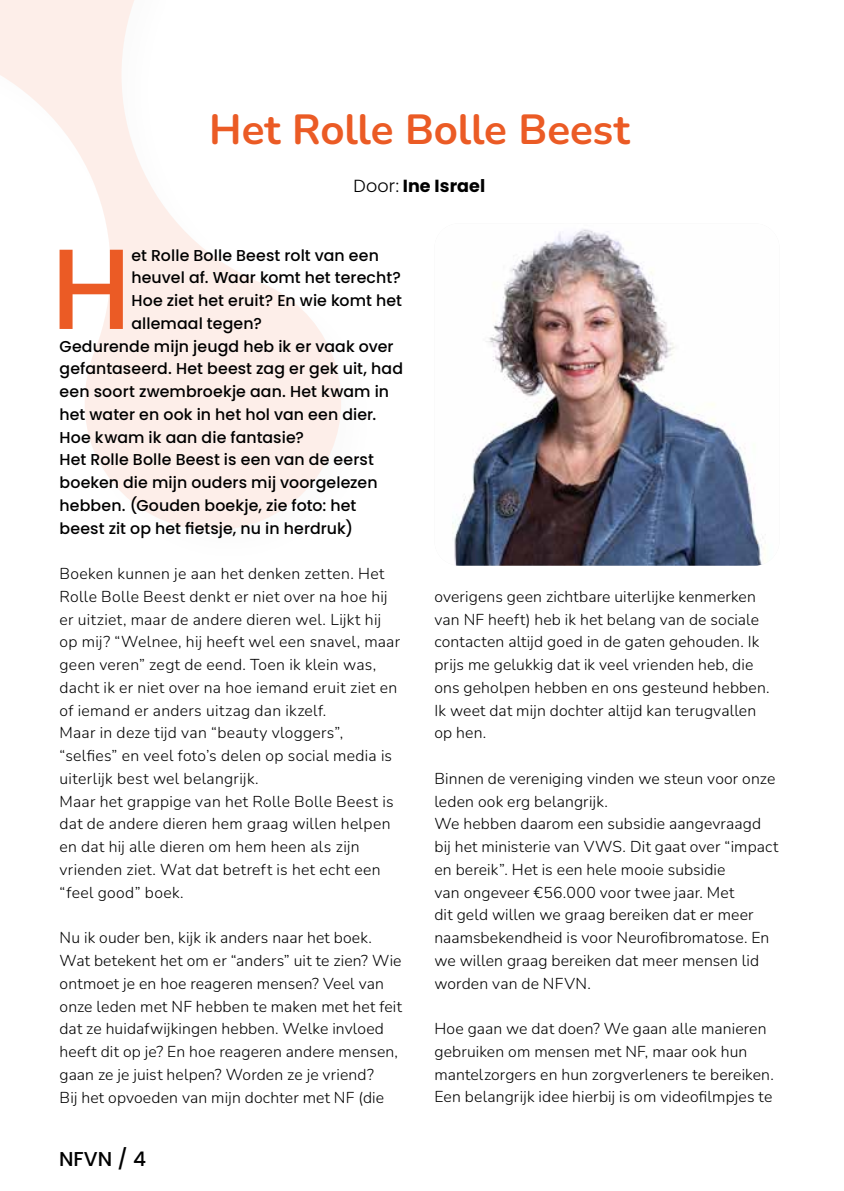
<style>
.page{position:relative;width:844px;height:1191px;background:#fff}
.page>*{position:absolute;margin:0;border:0;box-sizing:border-box;transform-origin:0 0}
.t1{font:500 113.92px "Poppins";color:#eb5b25}
.t2{font:700 42px "Nunito";letter-spacing:-.005em;color:#eb5b25}
.t3{font:500 20.12px "Poppins";color:#000}
.t4{font:700 17.5px "Poppins";letter-spacing:.01em;color:#000}
.t5{font:300 15.75px/22.8px "Nunito";letter-spacing:.01em;color:#000}
.t6{font:500 15.75px "Poppins";letter-spacing:.01em;color:#000}
.s1{font-weight:300}
</style>
<div class="page">
<svg style="left:0;top:0;width:341px;height:530px"></svg>
<img style="left:452px;top:229px;width:314px;height:337px">
<h2 class="t2" style="left:209px;top:101px;width:422px">Het Rolle Bolle Beest</h2>
<p class="t4" style="left:353px;top:176px;width:133px"><span class="s1">Door:</span> Ine Israel</p>
<h1 class="t1" style="left:51px;top:223px;width:82px">H</h1>
<p class="t6" style="left:131px;top:246px;width:249px">et Rolle Bolle Beest rolt van een</p>
<p class="t6" style="left:131px;top:269px;width:271px">heuvel af. Waar komt het terecht?</p>
<p class="t6" style="left:131px;top:291px;width:272px">Hoe ziet het eruit? En wie komt het</p>
<p class="t6" style="left:131px;top:314px;width:132px">allemaal tegen?</p>
<p class="t6" style="left:60px;top:337px;width:335px">Gedurende mijn jeugd heb ik er vaak over</p>
<p class="t6" style="left:60px;top:360px;width:345px">gefantaseerd. Het beest zag er gek uit, had</p>
<p class="t6" style="left:60px;top:382px;width:331px">een soort zwembroekje aan. Het kwam in</p>
<p class="t6" style="left:60px;top:405px;width:318px">het water en ook in het hol van een dier.</p>
<p class="t6" style="left:60px;top:428px;width:246px">Hoe kwam ik aan die fantasie?</p>
<p class="t6" style="left:60px;top:451px;width:316px">Het Rolle Bolle Beest is een van de eerst</p>
<p class="t6" style="left:60px;top:473px;width:319px">boeken die mijn ouders mij voorgelezen</p>
<p class="t6" style="left:60px;top:496px;width:298px">hebben. (Gouden boekje, zie foto: het</p>
<p class="t6" style="left:60px;top:519px;width:295px">beest zit op het fietsje, nu in herdruk)</p>
<p class="t5" style="left:60px;top:562px;width:342px">Boeken kunnen je aan het denken zetten. Het Rolle Bolle Beest denkt er niet over na hoe hij er uitziet, maar de andere dieren wel. Lijkt hij op mij? “Welnee, hij heeft wel een snavel, maar geen veren” zegt de eend. Toen ik klein was, dacht ik er niet over na hoe iemand eruit ziet en of iemand er anders uitzag dan ikzelf.<br>Maar in deze tijd van “beauty vloggers”, “selfies” en veel foto’s delen op social media is uiterlijk best wel belangrijk.<br>Maar het grappige van het Rolle Bolle Beest is dat de andere dieren hem graag willen helpen en dat hij alle dieren om hem heen als zijn vrienden ziet. Wat dat betreft is het echt een “feel good” boek.</p>
<p class="t5" style="left:60px;top:926px;width:344px">Nu ik ouder ben, kijk ik anders naar het boek.<br>Wat betekent het om er “anders” uit te zien? Wie ontmoet je en hoe reageren mensen? Veel van onze leden met NF hebben te maken met het feit dat ze huidafwijkingen hebben. Welke invloed heeft dit op je? En hoe reageren andere mensen, gaan ze je juist helpen? Worden ze je vriend?<br>Bij het opvoeden van mijn dochter met NF (die</p>
<p class="t3" style="left:59px;top:1147px;width:88px">NFVN / 4</p>
<p class="t5" style="left:434px;top:584px;width:336px">overigens geen zichtbare uiterlijke kenmerken van NF heeft) heb ik het belang van de sociale contacten altijd goed in de gaten gehouden. Ik prijs me gelukkig dat ik veel vrienden heb, die ons geholpen hebben en ons gesteund hebben.<br>Ik weet dat mijn dochter altijd kan terugvallen op hen.</p>
<p class="t5" style="left:434px;top:766px;width:345px">Binnen de vereniging vinden we steun voor onze leden ook erg belangrijk.<br>We hebben daarom een subsidie aangevraagd bij het ministerie van VWS. Dit gaat over “impact en bereik”. Het is een hele mooie subsidie<br>van ongeveer €56.000 voor twee jaar. Met<br>dit geld willen we graag bereiken dat er meer naamsbekendheid is voor Neurofibromatose. En we willen graag bereiken dat meer mensen lid worden van de NFVN.</p>
<p class="t5" style="left:434px;top:1016px;width:341px">Hoe gaan we dat doen? We gaan alle manieren gebruiken om mensen met NF, maar ook hun mantelzorgers en hun zorgverleners te bereiken.<br>Een belangrijk idee hierbij is om videofilmpjes te</p>
</div>
